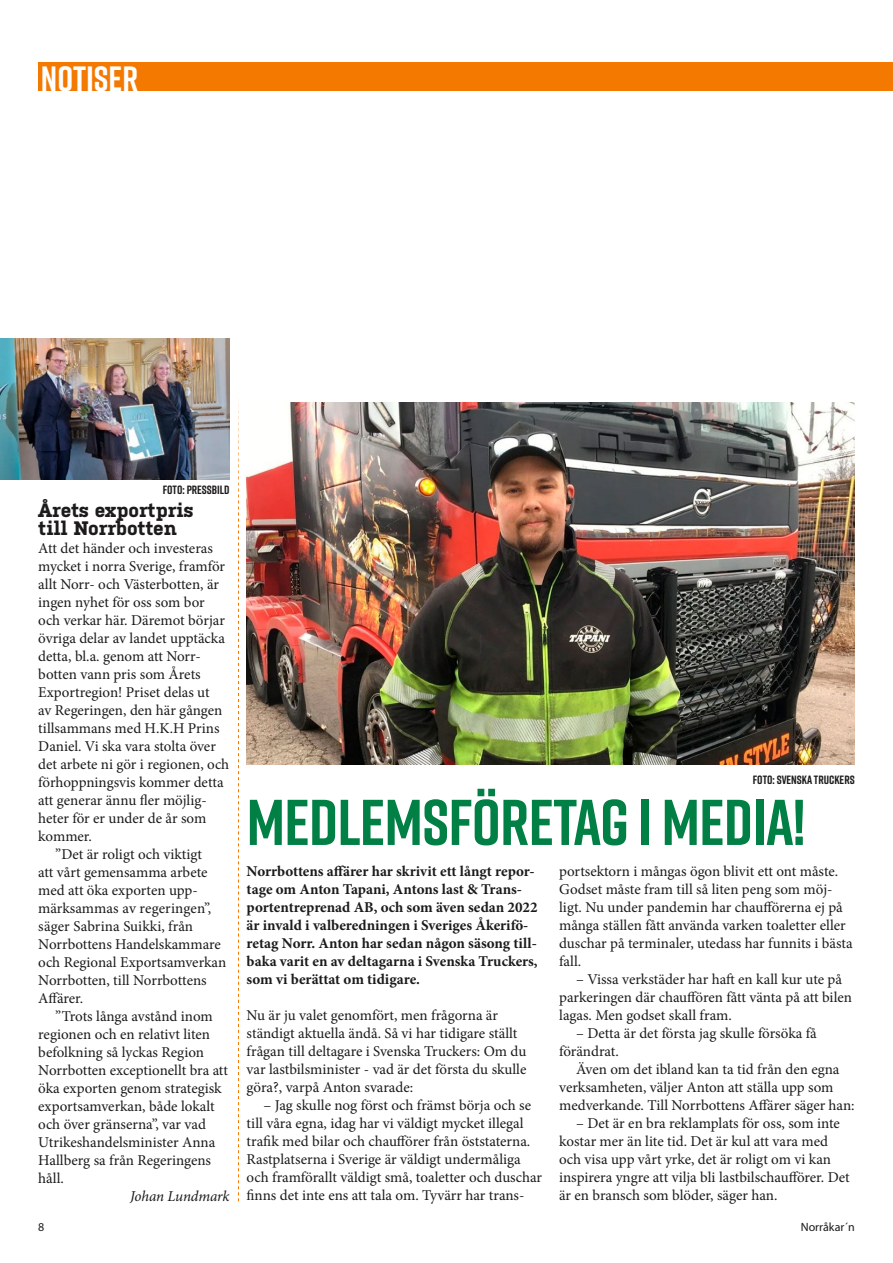
<style>
.page{position:relative;width:893px;height:1263px;background:#fff}
.page>*{position:absolute;margin:0;border:0;box-sizing:border-box;transform-origin:0 0}
.Rubrik_3{font:700 64.5px "Rift";letter-spacing:-.01em;color:#008045}
.Mellantrubrik{font:700 35.1px "Rift";color:#fff}
._1__bröd_ingång{font:700 19.5px/18px "Kulturista";color:#1c1a1a}
._1__Bröd{font:15px/18px "Minion Pro";color:#1c1a1a}
._1__bröd_ingång-2{font:700 15px/18px "Minion Pro";color:#1c1a1a}
._1__Bröd-2{font:italic 15px "Minion Pro";letter-spacing:-.015em;color:#1c1a1a}
.Bildtext{font:700 12px "Rift";color:#1c1a1a}
._1__bröd_ingång-3{font:12px "Myriad Pro";color:#1c1a1a}
</style>
<div class="page">
<div style="left:38px;top:62px;width:855px;height:29px;background:#f37900"></div>
<svg style="left:238px;top:399px;width:1px;height:802px"></svg>
<img style="left:0;top:338px;width:230px;height:141px">
<img style="left:247px;top:403px;width:608px;height:361px">
<p class="Mellantrubrik" style="left:41px;top:53px;width:99px">NOTISER</p>
<p class="Bildtext" style="left:163px;top:481px;width:68px">FOTO: PRESSBILD</p>
<p class="_1__bröd_ingång" style="left:38px;top:501px;width:157px">Årets exportpris till Norrbotten</p>
<p class="_1__Bröd" style="left:38px;top:539px;width:193px">Att det händer och investeras mycket i norra Sverige, framför allt Norr- och Västerbotten, är ingen nyhet för oss som bor och verkar här. Däremot börjar övriga delar av landet upptäcka detta, bl.a. genom att Norr&shy;botten vann pris som Årets<br>Exportregion! Priset delas ut<br>av Regeringen, den här gången tillsammans med H.K.H Prins<br>Daniel. Vi ska vara stolta över det arbete ni gör i regionen, och förhoppningsvis kommer detta att generar ännu fler möjlig&shy;heter för er under de år som kommer.</p>
<p class="_1__Bröd" style="left:38px;top:845px;width:190px;text-indent:17px">”Det är roligt och viktigt<br>att vårt gemensamma arbete med att öka exporten upp&shy;märksammas av regeringen”, säger Sabrina Suikki, från<br>Norrbottens Handelskammare och Regional Exportsamverkan<br>Norrbotten, till Norrbottens<br>Affärer.</p>
<p class="_1__Bröd" style="left:38px;top:1007px;width:191px;text-indent:17px">”Trots långa avstånd inom regionen och en relativt liten befolkning så lyckas Region<br>Norrbotten exceptionellt bra att öka exporten genom strategisk exportsamverkan, både lokalt och över gränserna”, var vad<br>Utrikeshandelsminister Anna<br>Hallberg sa från Regeringens håll.</p>
<p class="_1__Bröd-2" style="left:130px;top:1187px;width:101px">Johan Lundmark</p>
<p class="Bildtext" style="left:753px;top:771px;width:103px">FOTO: SVENSKA TRUCKERS</p>
<p class="Rubrik_3" style="left:247px;top:776px;width:560px">MEDLEMSFÖRETAG I MEDIA!</p>
<p class="_1__bröd_ingång-2" style="left:247px;top:862px;width:293px">Norrbottens affärer har skrivit ett långt repor&shy;tage om Anton Tapani, Antons last &amp; Trans&shy;portentreprenad AB, och som även sedan 2022 är invald i valberedningen i Sveriges Åkerifö&shy;retag Norr. Anton har sedan någon säsong till&shy;baka varit en av deltagarna i Svenska Truckers, som vi berättat om tidigare.</p>
<p class="_1__Bröd" style="left:247px;top:1006px;width:281px">Nu är ju valet genomfört, men frågorna är ständigt aktuella ändå. Så vi har tidigare ställt frågan till deltagare i Svenska Truckers: Om du var lastbilsminister - vad är det första du skulle göra?, varpå Anton svarade:</p>
<p class="_1__Bröd" style="left:247px;top:1096px;width:297px;text-indent:17px">– Jag skulle nog först och främst börja och se till våra egna, idag har vi väldigt mycket illegal trafik med bilar och chaufförer från öststaterna.<br>Rastplatserna i Sverige är väldigt undermåliga och framförallt väldigt små, toaletter och duschar finns det inte ens att tala om. Tyvärr har trans-</p>
<p class="_1__Bröd" style="left:559px;top:862px;width:295px">portsektorn i mångas ögon blivit ett ont måste.<br>Godset måste fram till så liten peng som möj&shy;ligt. Nu under pandemin har chaufförerna ej på många ställen fått använda varken toaletter eller duschar på terminaler, utedass har funnits i bästa fall.</p>
<p class="_1__Bröd" style="left:559px;top:970px;width:294px;text-indent:17px">– Vissa verkstäder har haft en kall kur ute på parkeringen där chauffören fått vänta på att bilen lagas. Men godset skall fram.</p>
<p class="_1__Bröd" style="left:559px;top:1024px;width:259px;text-indent:17px">– Detta är det första jag skulle försöka få förändrat.</p>
<p class="_1__Bröd" style="left:559px;top:1060px;width:297px;text-indent:17px">Även om det ibland kan ta tid från den egna verksamheten, väljer Anton att ställa upp som medverkande. Till Norrbottens Affärer säger han:</p>
<p class="_1__Bröd" style="left:559px;top:1114px;width:292px;text-indent:17px">– Det är en bra reklamplats för oss, som inte kostar mer än lite tid. Det är kul att vara med och visa upp vårt yrke, det är roligt om vi kan inspirera yngre att vilja bli lastbilschaufförer. Det är en bransch som blöder, säger han.</p>
<p class="_1__bröd_ingång-3" style="left:38px;top:1219px;width:8px">8</p>
<p class="_1__bröd_ingång-3" style="left:801px;top:1219px;width:55px">Norråkar´n</p>
</div>
